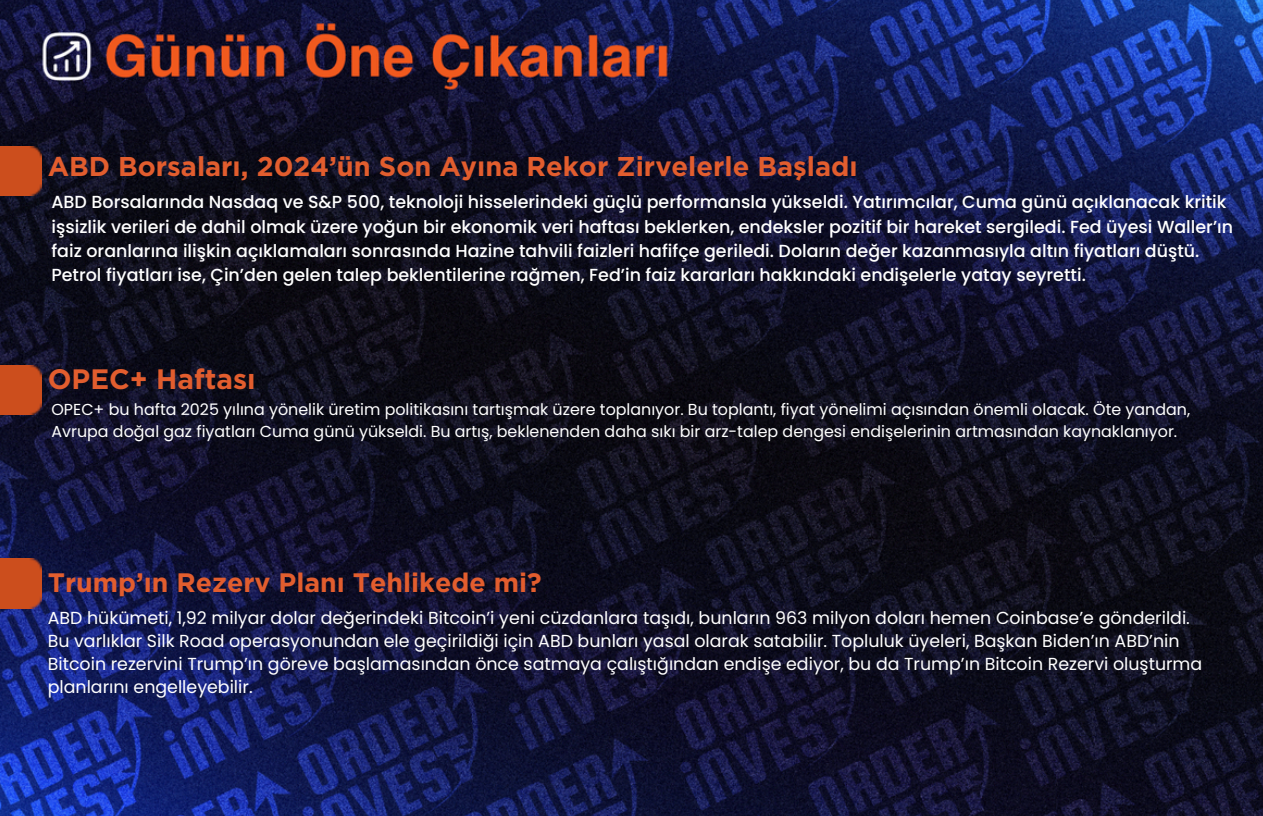
<style>
.page{position:relative;width:1263px;height:816px;background:#fff}
.page>*{position:absolute;margin:0;border:0;box-sizing:border-box;transform-origin:0 0}
.t1{font:700 28px "Gotham";color:#e25d2e}
.t2{font:700 27.2px "Gotham";color:#e25d2e}
.t3{font:700 26.6px "Gotham";color:#e25d2e}
.t4{font:500 17.4px/24.4px "Poppins";color:#fff}
.t5{font:17.4px/23.2px "Poppins";color:#fff}
.t6{font:15.8px/21.4px "Poppins";color:#fff}
</style>
<div class="page">
<img style="left:0;top:0;width:1263px;height:816px">
<div style="left:0;top:146px;width:41px;height:50px;background:#cc4e1d"></div>
<div style="left:0;top:365px;width:41px;height:50px;background:#cc4e1d"></div>
<div style="left:0;top:559px;width:41px;height:49px;background:#cc4e1d"></div>
<h1 class="t2" style="left:48px;top:150px;width:811px">ABD Borsaları, 2024’ün Son Ayına Rekor Zirvelerle Başladı</h1>
<h1 class="t4" style="left:51px;top:190px;width:1183px">ABD Borsalarında Nasdaq ve S&amp;P 500, teknoloji hisselerindeki güçlü performansla yükseldi. Yatırımcılar, Cuma günü açıklanacak kritik işsizlik verileri de dahil olmak üzere yoğun bir ekonomik veri haftası beklerken, endeksler pozitif bir hareket sergiledi. Fed üyesi Waller’ın faiz oranlarına ilişkin açıklamaları sonrasında Hazine tahvili faizleri hafifçe geriledi. Doların değer kazanmasıyla altın fiyatları düştü.<br>Petrol fiyatları ise, Çin’den gelen talep beklentilerine rağmen, Fed’in faiz kararları hakkındaki endişelerle yatay seyretti.</h1>
<p class="t1" style="left:48px;top:362px;width:209px">OPEC+ Haftası</p>
<p class="t6" style="left:51px;top:399px;width:1140px">OPEC+ bu hafta 2025 yılına yönelik üretim politikasını tartışmak üzere toplanıyor. Bu toplantı, fiyat yönelimi açısından önemli olacak. Öte yandan,<br>Avrupa doğal gaz fiyatları Cuma günü yükseldi. Bu artış, beklenenden daha sıkı bir arz-talep dengesi endişelerinin artmasından kaynaklanıyor.</p>
<h2 class="t3" style="left:48px;top:566px;width:495px">Trump’ın Rezerv Planı Tehlikede mi?</h2>
<p class="t5" style="left:48px;top:606px;width:1156px">ABD hükümeti, 1,92 milyar dolar değerindeki Bitcoin’i yeni cüzdanlara taşıdı, bunların 963 milyon doları hemen Coinbase’e gönderildi.<br>Bu varlıklar Silk Road operasyonundan ele geçirildiği için ABD bunları yasal olarak satabilir. Topluluk üyeleri, Başkan Biden’ın ABD’nin Bitcoin rezervini Trump’ın göreve başlamasından önce satmaya çalıştığından endişe ediyor, bu da Trump’ın Bitcoin Rezervi oluşturma planlarını engelleyebilir.</p>
</div>
